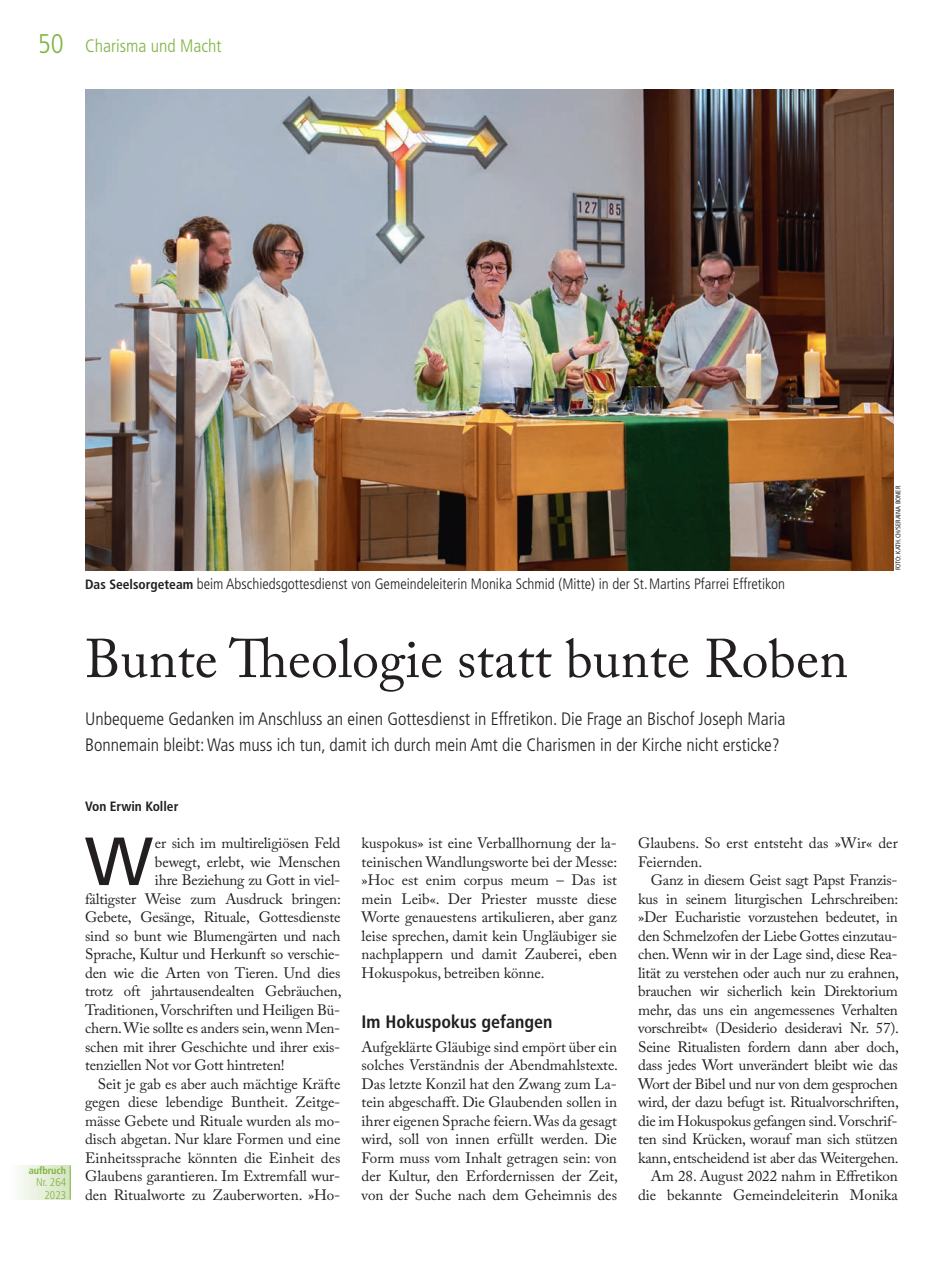
<style>
.page{position:relative;width:936px;height:1276px;background:#fff}
.page>*{position:absolute;margin:0;border:0;box-sizing:border-box;transform-origin:0 0}
.t1{font:67.95px "Frutiger LT Std";color:#231f20}
.t2{font:54px "Adobe Caslon Pro";letter-spacing:.005em;color:#231f20}
.t3{font:300 condensed 27px "Frutiger LT Std";color:#7eb441}
.t4{font:300 condensed 18px/25.5px "Frutiger LT Std";color:#231f20}
.t5{font:700 condensed 18px "Frutiger LT Std";color:#231f20}
.t6{font:300 condensed 18px "Frutiger LT Std";color:#7eb441}
.t7{font:15px/18.5px "Adobe Caslon Pro";letter-spacing:-.01em;color:#231f20;text-align:justify}
.t8{font:300 condensed 15px "Frutiger LT Std";color:#231f20}
.t9{font:700 condensed 13.5px "Frutiger LT Std";color:#231f20}
.t10{font:300 condensed 11.25px/12.8px "Frutiger LT Std";color:#7eb441;text-align:right}
.t11{font:700 condensed 10.2px "Frutiger LT Std";letter-spacing:-.005em;color:#7eb441}
.t12{font:condensed 6.75px "Frutiger LT Std";color:#231f20}
.s1{font-weight:700;font-size:13.5px}
</style>
<div class="page">
<div style="left:11px;top:1165px;width:59px;height:34px;background:linear-gradient(to right,#fcfefc,#d4e4bf)"></div>
<hr style="left:70px;top:1165px;width:1px;height:34px;background:#7eb441">
<img style="left:85px;top:89px;width:808px;height:481px">
<h3 class="t3" style="left:38px;top:29px;width:27px">50</h3>
<p class="t6" style="left:85px;top:36px;width:138px">Charisma und Macht</p>
<p class="t11" style="left:29px;top:1164px;width:39px">aufbruch</p>
<p class="t10" style="left:36px;top:1176px;width:31px">Nr. 264<br>2023</p>
<p class="t8" style="left:85px;top:575px;width:701px"><span class="s1">Das Seelsorgeteam</span> beim Abschiedsgottesdienst von Gemeindeleiterin Monika Schmid (Mitte) in der St.Martins Pfarrei Effretikon</p>
<h2 class="t2" style="left:85px;top:627px;width:764px">Bunte Theologie statt bunte Roben</h2>
<p class="t4" style="left:85px;top:706px;width:701px">Unbequeme Gedanken im Anschluss an einen Gottesdienst in Effretikon. Die Frage an Bischof Joseph Maria<br>Bonnemain bleibt: Was muss ich tun, damit ich durch mein Amt die Charismen in der Kirche nicht ersticke?</p>
<p class="t12" style="left:894px;top:570px;width:86px;rotate:-90deg">FOTO: KATH.CH/SERAINA BONER</p>
<p class="t9" style="left:85px;top:798px;width:95px">Von Erwin Koller</p>
<h1 class="t1" style="left:85px;top:821px;width:70px">W</h1>
<p class="t7" style="left:155px;top:833px;width:187px">er sich im multireligiösen Feld</p>
<p class="t7" style="left:155px;top:852px;width:187px">bewegt, erlebt, wie Menschen</p>
<p class="t7" style="left:155px;top:870px;width:187px">ihre Beziehung zu Gott in viel-</p>
<p class="t7" style="left:85px;top:889px;width:257px">fältigster Weise zum Ausdruck bringen:</p>
<p class="t7" style="left:85px;top:907px;width:257px">Gebete, Gesänge, Rituale, Gottesdienste</p>
<p class="t7" style="left:85px;top:926px;width:257px">sind so bunt wie Blumengärten und nach</p>
<p class="t7" style="left:85px;top:944px;width:257px">Sprache, Kultur und Herkunft so verschie-</p>
<p class="t7" style="left:85px;top:963px;width:257px">den wie die Arten von Tieren. Und dies</p>
<p class="t7" style="left:85px;top:981px;width:258px">trotz oft jahrtausendealten Gebräuchen,</p>
<p class="t7" style="left:85px;top:1000px;width:257px">Traditionen, Vorschriften und Heiligen Bü-</p>
<p class="t7" style="left:85px;top:1018px;width:257px">chern. Wie sollte es anders sein, wenn Men-</p>
<p class="t7" style="left:85px;top:1037px;width:257px">schen mit ihrer Geschichte und ihrer exis-</p>
<p class="t7" style="left:85px;top:1055px;width:201px">tenziellen Not vor Gott hintreten!</p>
<p class="t7" style="left:98px;top:1074px;width:244px">Seit je gab es aber auch mächtige Kräfte</p>
<p class="t7" style="left:85px;top:1092px;width:257px">gegen diese lebendige Buntheit. Zeitge-</p>
<p class="t7" style="left:85px;top:1111px;width:257px">mässe Gebete und Rituale wurden als mo-</p>
<p class="t7" style="left:85px;top:1129px;width:257px">disch abgetan. Nur klare Formen und eine</p>
<p class="t7" style="left:85px;top:1148px;width:257px">Einheitssprache könnten die Einheit des</p>
<p class="t7" style="left:85px;top:1166px;width:257px">Glaubens garantieren. Im Extremfall wur-</p>
<p class="t7" style="left:85px;top:1185px;width:257px">den Ritualworte zu Zauberworten. »Ho-</p>
<p class="t7" style="left:361px;top:833px;width:257px">kuspokus» ist eine Verballhornung der la&shy;teinischen Wandlungsworte bei der Messe: »Hoc est enim corpus meum – Das ist mein Leib«. Der Priester musste diese Worte genauestens artikulieren, aber ganz leise sprechen, damit kein Ungläubiger sie nachplappern und damit Zauberei, eben Hokuspokus, betreiben könne.</p>
<p class="t5" style="left:361px;top:1011px;width:192px">Im Hokuspokus gefangen</p>
<p class="t7" style="left:361px;top:1037px;width:258px">Aufgeklärte Gläubige sind empört über ein solches Verständnis der Abendmahlstexte.<br>Das letzte Konzil hat den Zwang zum La&shy;tein abgeschafft. Die Glaubenden sollen in ihrer eigenen Sprache feiern. Was da gesagt wird, soll von innen erfüllt werden. Die Form muss vom Inhalt getragen sein: von der Kultur, den Erfordernissen der Zeit, von der Suche nach dem Geheimnis des</p>
<p class="t7" style="left:638px;top:833px;width:261px">Glaubens. So erst entsteht das »Wir« der<br>Feiernden.</p>
<p class="t7" style="left:638px;top:870px;width:262px;text-align:right">Ganz in diesem Geist sagt Papst Franzis&shy;kus in seinem liturgischen Lehrschreiben: »Der Eucharistie vorzustehen bedeutet, in den Schmelzofen der Liebe Gottes einzutau&shy;chen. Wenn wir in der Lage sind, diese Rea&shy;lität zu verstehen oder auch nur zu erahnen, brauchen wir sicherlich kein Direktorium mehr, das uns ein angemessenes Verhalten vorschreibt« (Desiderio desideravi Nr. 57).<br>Seine Ritualisten fordern dann aber doch, dass jedes Wort unverändert bleibt wie das Wort der Bibel und nur von dem gesprochen wird, der dazu befugt ist. Ritualvorschriften, die im Hokuspokus gefangen sind. Vorschrif&shy;ten sind Krücken, worauf man sich stützen kann, entscheidend ist aber das Weitergehen.<br>Am 28. August 2022 nahm in Effretikon die bekannte Gemeindeleiterin Monika</p>
</div>
